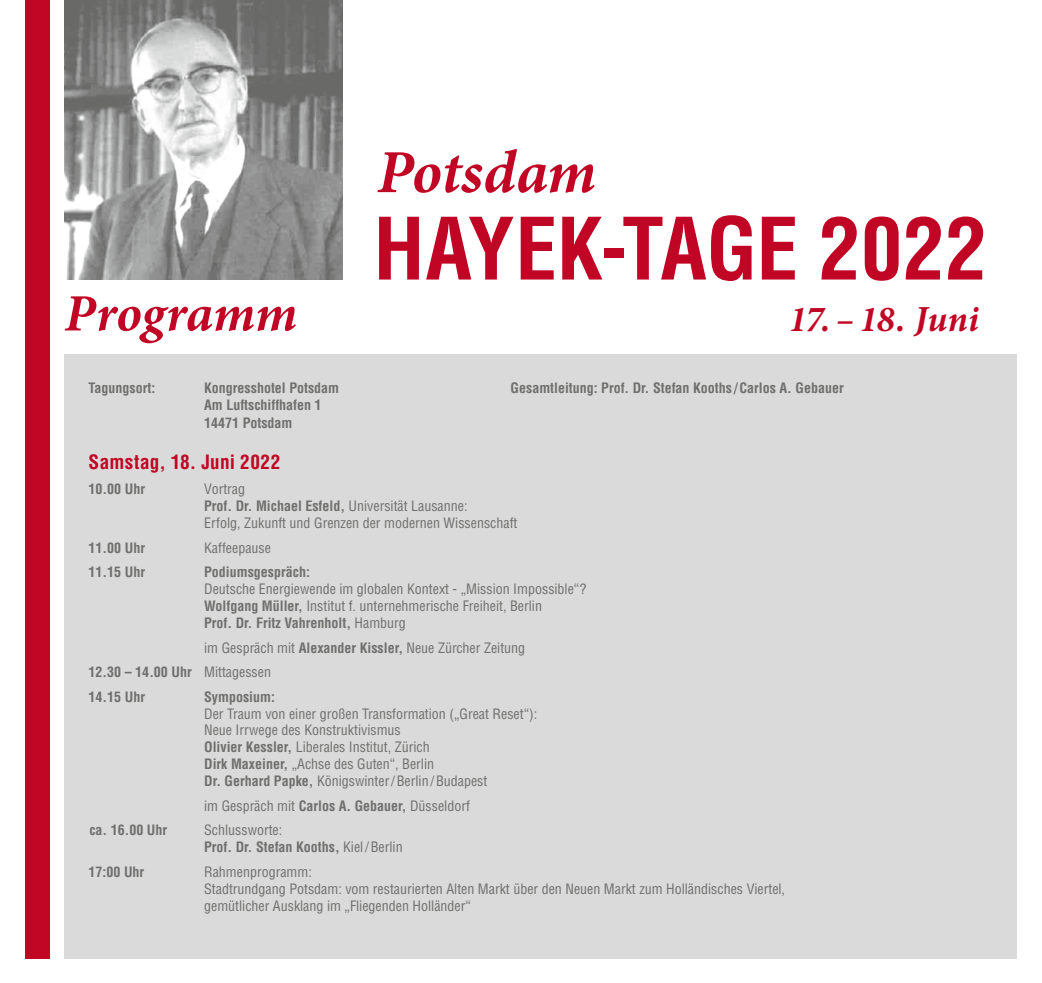
<style>
.page{position:relative;width:1042px;height:983px;background:#fff}
.page>*{position:absolute;margin:0;border:0;box-sizing:border-box;transform-origin:0 0}
.t1{font:700 condensed 83.65px "Helvetica LT Std";color:#c10524}
.t2{font:italic 700 61.25px "Minion Pro";letter-spacing:-.005em;color:#c10524}
.t3{font:italic 700 52.5px "Minion Pro";color:#c10524}
.t4{font:italic 700 36.75px "Minion Pro";letter-spacing:-.005em;color:#c10524}
.t5{font:700 condensed 19.25px "Helvetica LT Std";letter-spacing:.02em;color:#c10524}
.t6{font:condensed 14px/17px "Helvetica LT Std";color:#6f6f6e}
.t7{font:700 condensed 14px/17.5px "Helvetica LT Std";color:#6f6f6e}
.s1{font-weight:700}
</style>
<div class="page">
<div style="left:25px;top:0;width:25px;height:957px;background:#c10524"></div>
<div style="left:64px;top:354px;width:953px;height:603px;background:#dadada"></div>
<img style="left:64px;top:0;width:279px;height:279px">
<h2 class="t2" style="left:377px;top:129px;width:221px">Potsdam</h2>
<h3 class="t3" style="left:64px;top:276px;width:234px">Programm</h3>
<h1 class="t1" style="left:373px;top:196px;width:615px">HAYEK-TAGE 2022</h1>
<h3 class="t4" style="left:789px;top:293px;width:192px">17. – 18. Juni</h3>
<p class="t7" style="left:89px;top:379px;width:68px">Tagungsort:</p>
<p class="t7" style="left:204px;top:379px;width:136px">Kongresshotel Potsdam<br>Am Luftschiffhafen 1<br>14471 Potsdam</p>
<p class="t7" style="left:510px;top:379px;width:335px">Gesamtleitung: Prof. Dr. Stefan Kooths /Carlos A. Gebauer</p>
<h3 class="t5" style="left:89px;top:450px;width:193px">Samstag, 18. Juni 2022</h3>
<p class="t7" style="left:89px;top:480px;width:58px">10.00 Uhr</p>
<p class="t6" style="left:204px;top:480px;width:315px">Vortrag<br><span class="s1">Prof. Dr. Michael Esfeld,</span> Universität Lausanne:<br>Erfolg, Zukunft und Grenzen der modernen Wissenschaft</p>
<p class="t7" style="left:89px;top:538px;width:58px">11.00 Uhr</p>
<p class="t6" style="left:204px;top:539px;width:68px">Kaffeepause</p>
<p class="t7" style="left:89px;top:563px;width:58px">11.15 Uhr</p>
<p class="t7" style="left:204px;top:563px;width:107px">Podiumsgespräch:</p>
<p class="t6" style="left:204px;top:580px;width:384px">Deutsche Energiewende im globalen Kontext - „Mission Impossible“?<br><span class="s1">Wolfgang Müller,</span> Institut f. unternehmerische Freiheit, Berlin<br><span class="s1">Prof. Dr. Fritz Vahrenholt,</span> Hamburg</p>
<p class="t6" style="left:89px;top:635px;width:438px;line-height:24.5px;text-indent:115px">im Gespräch mit <span class="s1">Alexander Kissler,</span> Neue Zürcher Zeitung<br><span class="s1">12.30 – 14.00 Uhr</span> Mittagessen<br><span class="s1">14.15 Uhr</span></p>
<p class="t7" style="left:204px;top:687px;width:72px">Symposium:</p>
<p class="t6" style="left:204px;top:704px;width:335px">Der Traum von einer großen Transformation („Great Reset“):<br>Neue Irrwege des Konstruktivismus<br><span class="s1">Olivier Kessler,</span> Liberales Institut, Zürich<br><span class="s1">Dirk Maxeiner,</span> „Achse des Guten“, Berlin<br><span class="s1">Dr. Gerhard Papke,</span> Königswinter/Berlin /Budapest</p>
<p class="t6" style="left:204px;top:797px;width:267px">im Gespräch mit <span class="s1">Carlos A. Gebauer,</span> Düsseldorf</p>
<p class="t7" style="left:89px;top:821px;width:79px">ca. 16.00 Uhr</p>
<p class="t6" style="left:204px;top:821px;width:200px">Schlussworte:<br><span class="s1">Prof. Dr. Stefan Kooths,</span> Kiel/Berlin</p>
<p class="t7" style="left:89px;top:862px;width:57px">17:00 Uhr</p>
<p class="t6" style="left:204px;top:862px;width:582px">Rahmenprogramm:<br>Stadtrundgang Potsdam: vom restaurierten Alten Markt über den Neuen Markt zum Holländisches Viertel, gemütlicher Ausklang im „Fliegenden Holländer“</p>
</div>
